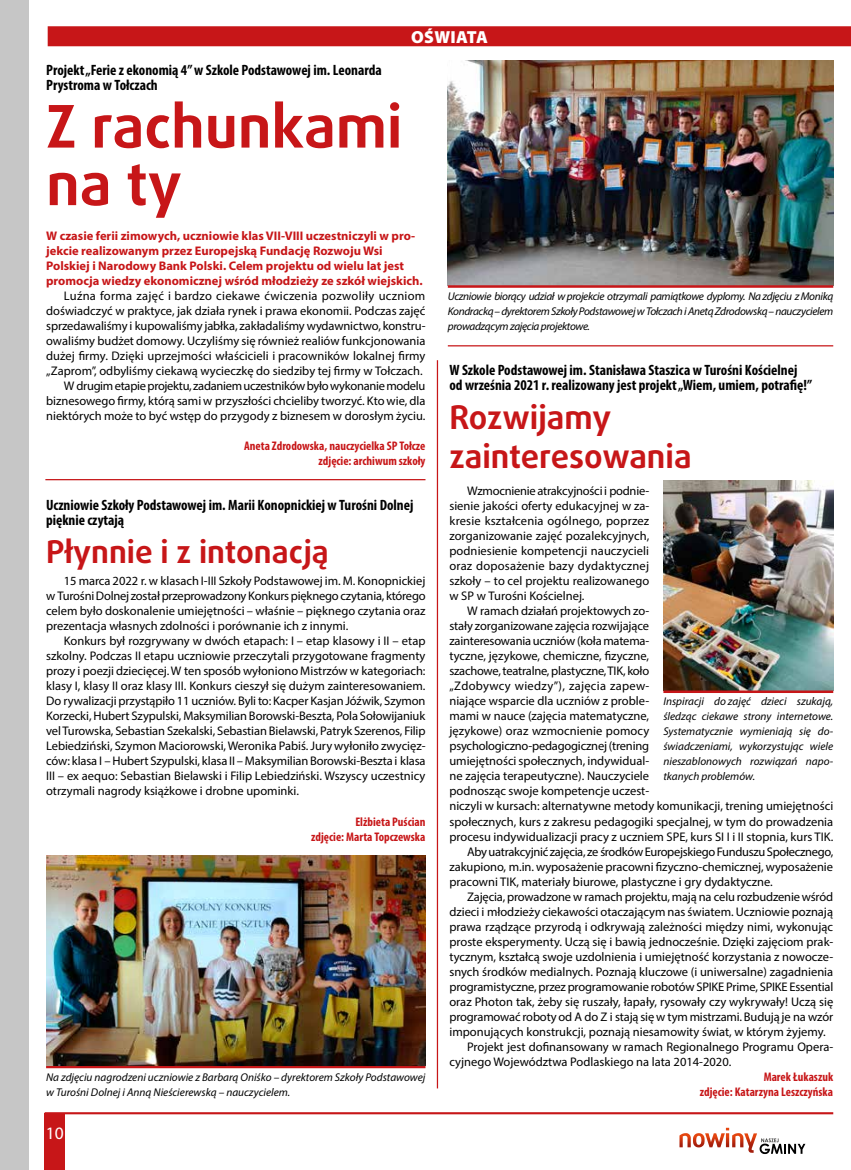
<style>
.page{position:relative;width:851px;height:1170px;background:#fff}
.page>*{position:absolute;margin:0;border:0;box-sizing:border-box;transform-origin:0 0}
.t1{font:700 58.75px/57.5px "Daxline Pro";color:#c71618}
.t2{font:700 32.5px/39px "Daxline Pro";color:#c71618}
.t3{font:700 31.25px "Daxline Pro";color:#c71618}
.t4{font:900 17.5px "Myriad Pro";letter-spacing:.02em;color:#fff}
.t5{font:17.5px "Myriad Pro";color:#fff}
.t6{font:700 condensed 15px/15px "Myriad Pro";color:#000}
.t7{font:12.5px/15px "Myriad Pro";color:#000;text-align:justify}
.t8{font:700 12.5px/15px "Myriad Pro";color:#c71618}
.t9{font:700 condensed 12.5px/15px "Myriad Pro";color:#c71618;text-align:right}
.t10{font:12.5px "Myriad Pro";letter-spacing:-.025em;color:#000}
.t11{font:12.5px "Myriad Pro";letter-spacing:-.02em;color:#000}
.t12{font:12.5px "Myriad Pro";letter-spacing:.02em;color:#000}
.t13{font:italic 11.25px/15px "Myriad Pro";color:#000;text-align:justify}
</style>
<div class="page">
<div style="left:0;top:0;width:28px;height:1169px;background:#c6c6c6"></div>
<div style="left:45px;top:1113px;width:20px;height:56px;background:#c71618"></div>
<svg style="left:759px;top:1138px;width:46px;height:15px"></svg>
<svg style="left:679px;top:1127px;width:64px;height:20px"></svg>
<hr style="left:45px;top:1112px;width:788px;height:2px;background:#c71618">
<div style="left:48px;top:26px;width:802px;height:20px;background:#c71618"></div>
<img style="left:448px;top:60px;width:385px;height:225px">
<img style="left:663px;top:480px;width:170px;height:210px">
<hr style="left:663px;top:690px;width:170px;height:3px;background:#c71618">
<hr style="left:46px;top:1065px;width:379px;height:3px;background:#c71618">
<hr style="left:448px;top:285px;width:385px;height:3px;background:#c71618">
<hr style="left:45px;top:479px;width:380px;height:1px;background:#c71618">
<hr style="left:448px;top:345px;width:385px;height:1px;background:#c71618">
<hr style="left:437px;top:360px;width:1px;height:728px;background:#c71618">
<img style="left:46px;top:855px;width:379px;height:210px">
<h3 class="t4" style="left:411px;top:25px;width:78px">OŚWIATA</h3>
<p class="t6" style="left:46px;top:62px;width:337px">Projekt „Ferie z ekonomią 4” w Szkole Podstawowej im. Leonarda<br>Prystroma w Tołczach</p>
<h1 class="t1" style="left:46px;top:98px;width:357px">Z rachunkami na ty</h1>
<p class="t8" style="left:46px;top:228px;width:378px">W czasie ferii zimowych, uczniowie klas VII-VIII uczestniczyli w pro&shy;jekcie realizowanym przez Europejską Fundację Rozwoju Wsi Polskiej i Narodowy Bank Polski. Celem projektu od wielu lat jest promocja wiedzy ekonomicznej wśród młodzieży ze szkół wiejskich.</p>
<p class="t7" style="left:46px;top:288px;width:381px;text-align:right">Luźna forma zajęć i bardzo ciekawe ćwiczenia pozwoliły uczniom doświadczyć w praktyce, jak działa rynek i prawa ekonomii. Podczas zajęć sprzedawaliśmy i kupowaliśmy jabłka, zakładaliśmy wydawnictwo, konstru&shy;owaliśmy budżet domowy. Uczyliśmy się również realiów funkcjonowania dużej firmy. Dzięki uprzejmości właścicieli i pracowników lokalnej firmy „Zaprom”, odbyliśmy ciekawą wycieczkę do siedziby tej firmy w Tołczach.<br>W drugim etapie projektu, zadaniem uczestników było wykonanie modelu biznesowego firmy, którą sami w przyszłości chcieliby tworzyć. Kto wie, dla niektórych może to być wstęp do przygody z biznesem w dorosłym życiu.</p>
<p class="t9" style="left:244px;top:438px;width:183px">Aneta Zdrodowska, nauczycielka SP Tołcze zdjęcie: archiwum szkoły</p>
<p class="t6" style="left:46px;top:497px;width:369px">Uczniowie Szkoły Podstawowej im. Marii Konopnickiej w Turośni Dolnej pięknie czytają</p>
<h3 class="t3" style="left:46px;top:531px;width:284px">Płynnie i z intonacją</h3>
<p class="t7" style="left:46px;top:573px;width:381px;text-indent:18px">15 marca 2022 r. w klasach I-III Szkoły Podstawowej im. M. Konopnickiej w Turośni Dolnej został przeprowadzony Konkurs pięknego czytania, którego celem było doskonalenie umiejętności – właśnie – pięknego czytania oraz prezentacja własnych zdolności i porównanie ich z innymi.</p>
<p class="t7" style="left:46px;top:633px;width:381px;text-indent:18px">Konkurs był rozgrywany w dwóch etapach: I – etap klasowy i II – etap szkolny. Podczas II etapu uczniowie przeczytali przygotowane fragmenty prozy i poezji dziecięcej. W ten sposób wyłoniono Mistrzów w kategoriach: klasy I, klasy II oraz klasy III. Konkurs cieszył się dużym zainteresowaniem.<br>Do rywalizacji przystąpiło 11 uczniów. Byli to: Kacper Kasjan Jóźwik, Szymon Korzecki, Hubert Szypulski, Maksymilian Borowski-Beszta, Pola Sołowijaniuk vel Turowska, Sebastian Szekalski, Sebastian Bielawski, Patryk Szerenos, Filip Lebiedziński, Szymon Maciorowski, Weronika Pabiś. Jury wyłoniło zwycięz&shy;ców: klasa I – Hubert Szypulski, klasa II – Maksymilian Borowski-Beszta i klasa III – ex aequo: Sebastian Bielawski i Filip Lebiedziński. Wszyscy uczestnicy otrzymali nagrody książkowe i drobne upominki.</p>
<p class="t9" style="left:311px;top:813px;width:116px">Elżbieta Puścian<br>zdjęcie: Marta Topczewska</p>
<p class="t13" style="left:46px;top:1069px;width:381px">Na zdjęciu nagrodzeni uczniowie z Barbarą Oniśko – dyrektorem Szkoły Podstawowej w Turośni Dolnej i Anną Nieścierewską – nauczycielem.</p>
<h3 class="t5" style="left:46px;top:1121px;width:19px">10</h3>
<p class="t13" style="left:448px;top:289px;width:387px">Uczniowie biorący udział wprojekcie otrzymali pamiątkowe dyplomy. Nazdjęciu zMoniką Kondracką – dyrektorem Szkoły Podstawowej wTołczach iAnetą Zdrodowską – nauczycielem prowadzącym zajęcia projektowe.</p>
<p class="t6" style="left:449px;top:362px;width:364px">W Szkole Podstawowej im. Stanisława Staszica w Turośni Kościelnej od września 2021 r. realizowany jest projekt „Wiem, umiem, potrafię!”</p>
<h2 class="t2" style="left:449px;top:398px;width:244px">Rozwijamy zainteresowania</h2>
<p class="t7" style="left:449px;top:483px;width:201px;text-indent:18px">Wzmocnienie atrakcyjności i podnie&shy;sienie jakości oferty edukacyjnej w za&shy;kresie kształcenia ogólnego, poprzez zorganizowanie zajęć pozalekcyjnych, podniesienie kompetencji nauczycieli oraz doposażenie bazy dydaktycznej szkoły – to cel projektu realizowanego w SP w Turośni Kościelnej.</p>
<p class="t7" style="left:467px;top:603px;width:183px">W ramach działań projektowych zo-</p>
<p class="t7" style="left:449px;top:618px;width:201px">stały zorganizowane zajęcia rozwijające</p>
<p class="t7" style="left:449px;top:633px;width:201px">zainteresowania uczniów (koła matema-</p>
<p class="t7" style="left:449px;top:648px;width:201px">tyczne, językowe, chemiczne, fizyczne,</p>
<p class="t11" style="left:449px;top:663px;width:201px">szachowe, teatralne, plastyczne, TIK, koło</p>
<p class="t12" style="left:449px;top:678px;width:201px">„Zdobywcy wiedzy”), zajęcia zapew-</p>
<p class="t7" style="left:449px;top:693px;width:201px">niające wsparcie dla uczniów z proble-</p>
<p class="t7" style="left:449px;top:708px;width:201px">mami w nauce (zajęcia matematyczne,</p>
<p class="t7" style="left:449px;top:723px;width:201px">językowe) oraz wzmocnienie pomocy</p>
<p class="t7" style="left:449px;top:738px;width:201px">psychologiczno-pedagogicznej (trening</p>
<p class="t7" style="left:449px;top:753px;width:201px">umiejętności społecznych, indywidual-</p>
<p class="t7" style="left:449px;top:768px;width:201px">ne zajęcia terapeutyczne). Nauczyciele</p>
<p class="t7" style="left:449px;top:783px;width:201px">podnosząc swoje kompetencje uczest-</p>
<p class="t7" style="left:449px;top:798px;width:385px">niczyli w kursach: alternatywne metody komunikacji, trening umiejętności</p>
<p class="t7" style="left:449px;top:813px;width:385px">społecznych, kurs z zakresu pedagogiki specjalnej, w tym do prowadzenia</p>
<p class="t7" style="left:449px;top:828px;width:385px">procesu indywidualizacji pracy z uczniem SPE, kurs SI I i II stopnia, kurs TIK.</p>
<p class="t10" style="left:467px;top:843px;width:367px">Aby uatrakcyjnić zajęcia, ze środków Europejskiego Funduszu Społecznego,</p>
<p class="t7" style="left:449px;top:858px;width:385px">zakupiono, m.in. wyposażenie pracowni fizyczno-chemicznej, wyposażenie</p>
<p class="t7" style="left:449px;top:873px;width:325px">pracowni TIK, materiały biurowe, plastyczne i gry dydaktyczne.</p>
<p class="t7" style="left:467px;top:888px;width:367px">Zajęcia, prowadzone w ramach projektu, mają na celu rozbudzenie wśród</p>
<p class="t7" style="left:449px;top:903px;width:385px">dzieci i młodzieży ciekawości otaczającym nas światem. Uczniowie poznają</p>
<p class="t7" style="left:449px;top:918px;width:385px">prawa rządzące przyrodą i odkrywają zależności między nimi, wykonując</p>
<p class="t7" style="left:449px;top:933px;width:385px">proste eksperymenty. Uczą się i bawią jednocześnie. Dzięki zajęciom prak-</p>
<p class="t7" style="left:449px;top:948px;width:385px">tycznym, kształcą swoje uzdolnienia i umiejętność korzystania z nowocze-</p>
<p class="t7" style="left:449px;top:963px;width:385px">snych środków medialnych. Poznają kluczowe (i uniwersalne) zagadnienia</p>
<p class="t7" style="left:449px;top:978px;width:385px">programistyczne, przez programowanie robotów SPIKE Prime, SPIKE Essential</p>
<p class="t7" style="left:449px;top:993px;width:385px">oraz Photon tak, żeby się ruszały, łapały, rysowały czy wykrywały! Uczą się</p>
<p class="t7" style="left:449px;top:1008px;width:385px">programować roboty od A do Z i stają się w tym mistrzami. Budują je na wzór</p>
<p class="t7" style="left:449px;top:1023px;width:377px">imponujących konstrukcji, poznają niesamowity świat, w którym żyjemy.</p>
<p class="t7" style="left:467px;top:1038px;width:367px">Projekt jest dofinansowany w ramach Regionalnego Programu Opera-</p>
<p class="t7" style="left:449px;top:1053px;width:283px">cyjnego Województwa Podlaskiego na lata 2014-2020.</p>
<p class="t9" style="left:699px;top:1068px;width:135px">Marek Łukaszuk<br>zdjęcie: Katarzyna Leszczyńska</p>
<p class="t13" style="left:663px;top:694px;width:171px">Inspiracji do zajęć dzieci szukają, śledząc ciekawe strony internetowe.<br>Systematycznie wymieniają się do&shy;świadczeniami, wykorzystując wiele nieszablonowych rozwiązań napo&shy;tkanych problemów.</p>
</div>
